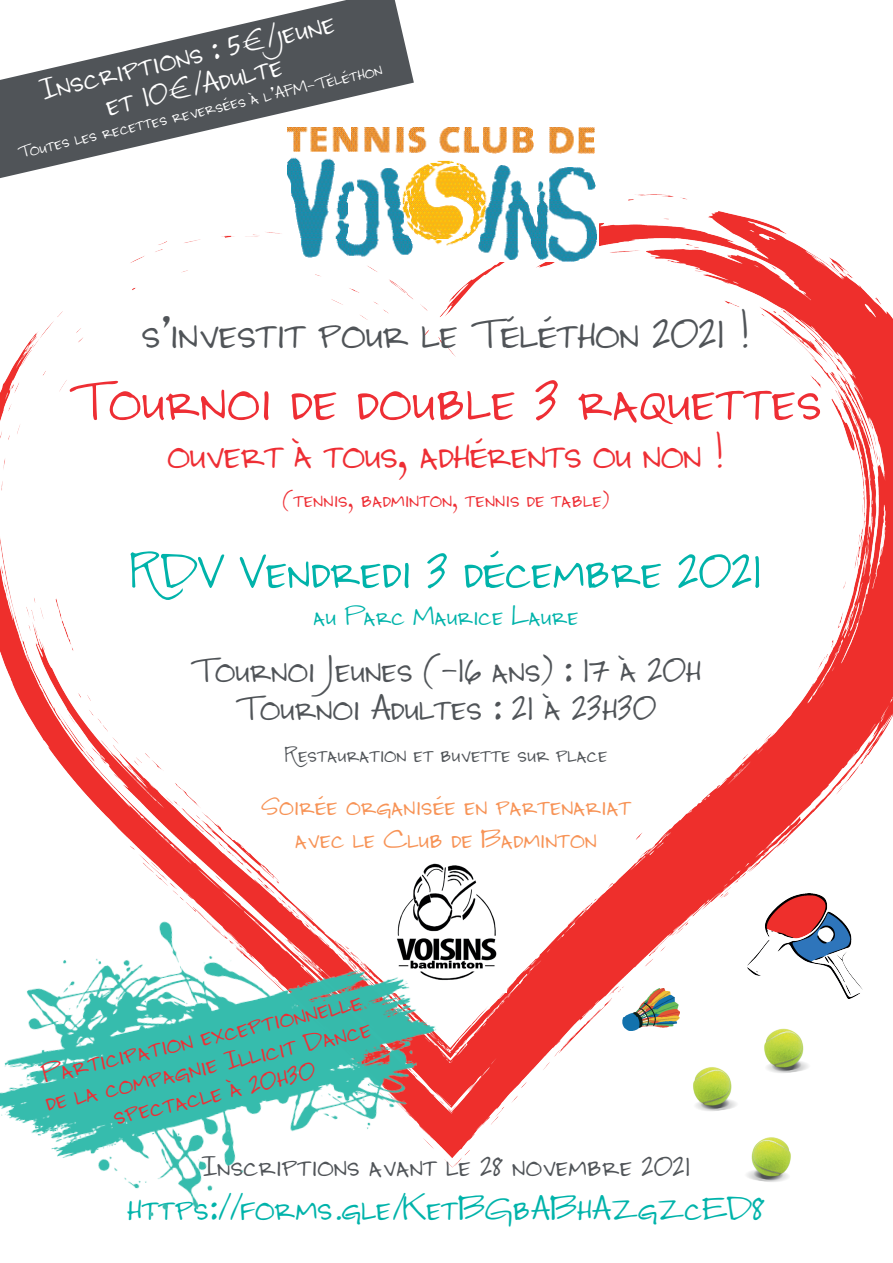
<style>
.page{position:relative;width:893px;height:1263px;background:#fff}
.page>*{position:absolute;margin:0;border:0;box-sizing:border-box;transform-origin:0 0}
.t1{font:60px "DJB Jenna";color:#ee2e34}
.t2{font:52.5px "DJB Jenna";letter-spacing:-.01em;color:#00b3aa}
.t3{font:45px "DJB Jenna";letter-spacing:-.01em;color:#505458}
.t4{font:42px "DJB Jenna";letter-spacing:-.02em;color:#ee2e34}
.t5{font:37.5px "DJB Jenna";letter-spacing:-.01em;color:#505458}
.t6{font:36px "DJB Jenna";color:#00b3aa}
.t7{font:31.5px "DJB Jenna";color:#fff}
.t8{font:30px "DJB Jenna";color:#505458}
.t9{font:27px "DJB Jenna";color:#ee2e34}
.t10{font:27px "DJB Jenna";color:#f79356}
.t11{font:27px "DJB Jenna";color:#00b3aa}
.t12{font:22.5px "DJB Jenna";color:#ee2e34}
.t13{font:22.5px "DJB Jenna";color:#505458}
.t14{font:18px "DJB Jenna";color:#fff}
</style>
<div class="page">
<img style="left:0;top:127px;width:893px;height:1013px">
<img style="left:287px;top:128px;width:309px;height:133px">
<svg style="left:0;top:0;width:414px;height:178px;fill:#505458"></svg>
<img style="left:747px;top:894px;width:115px;height:105px">
<img style="left:622px;top:989px;width:57px;height:43px">
<img style="left:757px;top:1023px;width:53px;height:57px">
<img style="left:685px;top:1057px;width:54px;height:61px">
<img style="left:745px;top:1128px;width:53px;height:54px">
<img style="left:386px;top:850px;width:120px;height:143px">
<img style="left:0;top:861px;width:470px;height:356px">
<p class="t7" style="left:36px;top:71px;width:303px;rotate:-13deg">Inscriptions : 5€/jeune</p>
<p class="t7" style="left:102px;top:87px;width:182px;rotate:-13deg">et 10€/Adulte</p>
<p class="t14" style="left:16px;top:142px;width:375px;rotate:-13deg">Toutes les recettes reversées à l’AFM-Téléthon</p>
<p class="t3" style="left:142px;top:306px;width:610px">s’investit pour le Téléthon 2021 !</p>
<p class="t1" style="left:70px;top:364px;width:755px">Tournoi de double 3 raquettes</p>
<p class="t4" style="left:168px;top:429px;width:559px">ouvert à tous, adhérents ou non !</p>
<p class="t12" style="left:283px;top:486px;width:328px">(tennis, badminton, tennis de table)</p>
<p class="t2" style="left:130px;top:539px;width:634px">RDV Vendredi 3 décembre 2021</p>
<p class="t11" style="left:314px;top:600px;width:267px">au Parc Maurice Laure</p>
<p class="t5" style="left:191px;top:648px;width:512px">Tournoi Jeunes (-16 ans) : 17 à 20h</p>
<p class="t5" style="left:236px;top:685px;width:422px">Tournoi Adultes : 21 à 23h30</p>
<p class="t13" style="left:285px;top:741px;width:324px">Restauration et buvette sur place</p>
<p class="t10" style="left:261px;top:790px;width:371px">Soirée organisée en partenariat</p>
<p class="t10" style="left:296px;top:823px;width:303px">avec le Club de Badminton</p>
<p class="t9" style="left:39px;top:1058px;width:329px;rotate:-13deg">Participation exceptionnelle</p>
<p class="t9" style="left:42px;top:1087px;width:335px;rotate:-13deg">de la compagnie Illicit Dance</p>
<p class="t9" style="left:110px;top:1100px;width:208px;rotate:-13deg">spectacle à 20h30</p>
<p class="t8" style="left:202px;top:1148px;width:491px">Inscriptions avant le 28 novembre 2021</p>
<p class="t6" style="left:128px;top:1186px;width:639px">https://forms.gle/KetBGbABhAZgZcED8</p>
</div>
